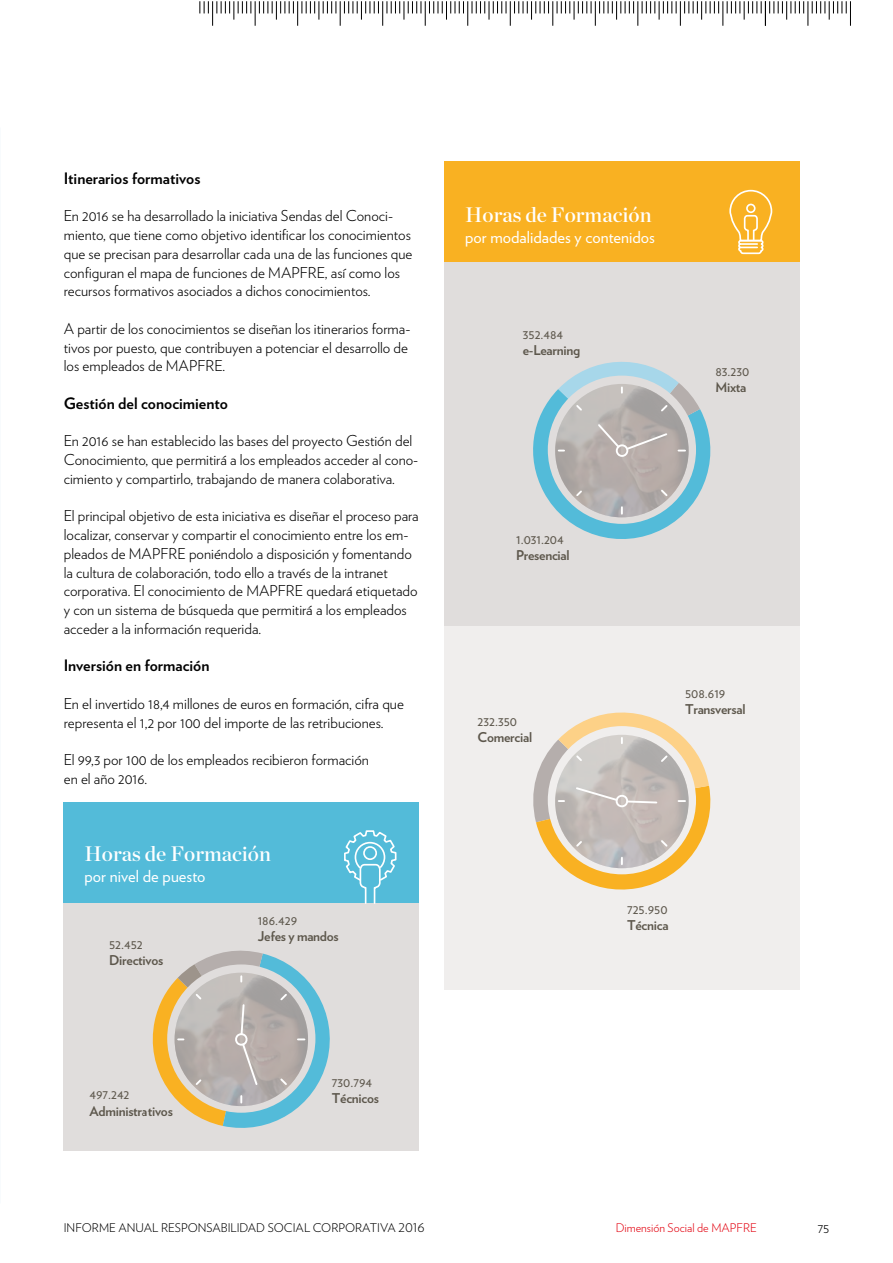
<style>
.page{position:relative;width:893px;height:1263px;background:#fff}
.page>*{position:absolute;margin:0;border:0;box-sizing:border-box;transform-origin:0 0}
.t1{font:21px "Chronicle Display Semi";color:#fff}
.t2{font:16.5px "Verlag";color:#fff}
.t3{font:700 15.75px "Verlag";color:#000}
.t4{font:300 15px/18.8px "Verlag";color:#000}
.t5{font:700 13.5px "Verlag";letter-spacing:-.02em;color:#5d574c}
.t6{font:13.5px "Verlag";color:#5d574c}
.t7{font:300 13.5px "Verlag";color:#000}
.t8{font:300 12px "Verlag";color:#000}
.t9{font:300 12px "Verlag";color:#e30613}
</style>
<div class="page">
<svg style="left:200px;top:1px;width:651px;height:25px"></svg>
<div style="left:64px;top:803px;width:355px;height:348px;background:#e0dddc"></div>
<div style="left:64px;top:803px;width:355px;height:100px;background:#53bbd9"></div>
<svg style="left:344px;top:830px;width:53px;height:74px"></svg>
<svg style="left:152px;top:950px;width:178px;height:178px"></svg>
<div style="left:444px;top:262px;width:355px;height:364px;background:#e0dddc"></div>
<div style="left:444px;top:162px;width:355px;height:100px;background:#f9b122"></div>
<div style="left:444px;top:626px;width:355px;height:364px;background:#f0eeed"></div>
<svg style="left:533px;top:712px;width:178px;height:178px"></svg>
<svg style="left:729px;top:189px;width:44px;height:66px"></svg>
<svg style="left:533px;top:361px;width:178px;height:178px"></svg>
<p class="t3" style="left:64px;top:166px;width:138px">Itinerarios formativos</p>
<p class="t4" style="left:64px;top:206px;width:350px">En 2016 se ha desarrollado la iniciativa Sendas del Conoci&shy;miento, que tiene como objetivo identificar los conocimientos que se precisan para desarrollar cada una de las funciones que configuran el mapa de funciones de MAPFRE, así como los recursos formativos asociados a dichos conocimientos.</p>
<p class="t4" style="left:64px;top:318px;width:348px">A partir de los conocimientos se diseñan los itinerarios forma&shy;tivos por puesto, que contribuyen a potenciar el desarrollo de los empleados de MAPFRE.</p>
<p class="t3" style="left:64px;top:391px;width:166px">Gestión del conocimiento</p>
<p class="t4" style="left:64px;top:431px;width:356px">En 2016 se han establecido las bases del proyecto Gestión del<br>Conocimiento, que permitirá a los empleados acceder al cono&shy;cimiento y compartirlo, trabajando de manera colaborativa.</p>
<p class="t4" style="left:64px;top:506px;width:357px">El principal objetivo de esta iniciativa es diseñar el proceso para localizar, conservar y compartir el conocimiento entre los em&shy;pleados de MAPFRE poniéndolo a disposición y fomentando la cultura de colaboración, todo ello a través de la intranet corporativa. El conocimiento de MAPFRE quedará etiquetado y con un sistema de búsqueda que permitirá a los empleados acceder a la información requerida.</p>
<p class="t3" style="left:64px;top:653px;width:147px">Inversión en formación</p>
<p class="t4" style="left:64px;top:693px;width:342px">En el invertido 18,4 millones de euros en formación, cifra que representa el 1,2 por 100 del importe de las retribuciones.</p>
<p class="t4" style="left:64px;top:749px;width:307px">El 99,3 por 100 de los empleados recibieron formación en el año 2016.</p>
<h1 class="t1" style="left:85px;top:837px;width:188px">Horas de Formación</h1>
<p class="t2" style="left:85px;top:864px;width:122px">por nivel de puesto</p>
<p class="t6" style="left:109px;top:934px;width:35px">52.452</p>
<p class="t5" style="left:109px;top:949px;width:56px">Directivos</p>
<p class="t6" style="left:90px;top:1084px;width:41px">497.242</p>
<p class="t5" style="left:90px;top:1100px;width:85px">Administrativos</p>
<p class="t6" style="left:258px;top:909px;width:41px">186.429</p>
<p class="t5" style="left:258px;top:925px;width:83px">Jefes y mandos</p>
<p class="t6" style="left:332px;top:1072px;width:42px">730.794</p>
<p class="t5" style="left:332px;top:1088px;width:49px">Técnicos</p>
<h1 class="t1" style="left:465px;top:198px;width:188px">Horas de Formación</h1>
<p class="t2" style="left:465px;top:225px;width:191px">por modalidades y contenidos</p>
<p class="t6" style="left:523px;top:324px;width:42px">352.484</p>
<p class="t5" style="left:523px;top:339px;width:59px">e-Learning</p>
<p class="t6" style="left:715px;top:361px;width:35px">83.230</p>
<p class="t5" style="left:715px;top:376px;width:33px">Mixta</p>
<p class="t6" style="left:516px;top:529px;width:49px">1.031.204</p>
<p class="t5" style="left:516px;top:544px;width:55px">Presencial</p>
<p class="t6" style="left:478px;top:711px;width:41px">232.350</p>
<p class="t5" style="left:478px;top:727px;width:56px">Comercial</p>
<p class="t6" style="left:685px;top:683px;width:42px">508.619</p>
<p class="t5" style="left:685px;top:699px;width:62px">Transversal</p>
<p class="t6" style="left:627px;top:899px;width:42px">725.950</p>
<p class="t5" style="left:627px;top:914px;width:43px">Técnica</p>
<p class="t8" style="left:64px;top:1219px;width:362px">INFORME ANUAL RESPONSABILIDAD SOCIAL CORPORATIVA 2016</p>
<p class="t9" style="left:616px;top:1219px;width:143px">Dimensión Social de MAPFRE</p>
<p class="t7" style="left:818px;top:1218px;width:13px">75</p>
</div>
